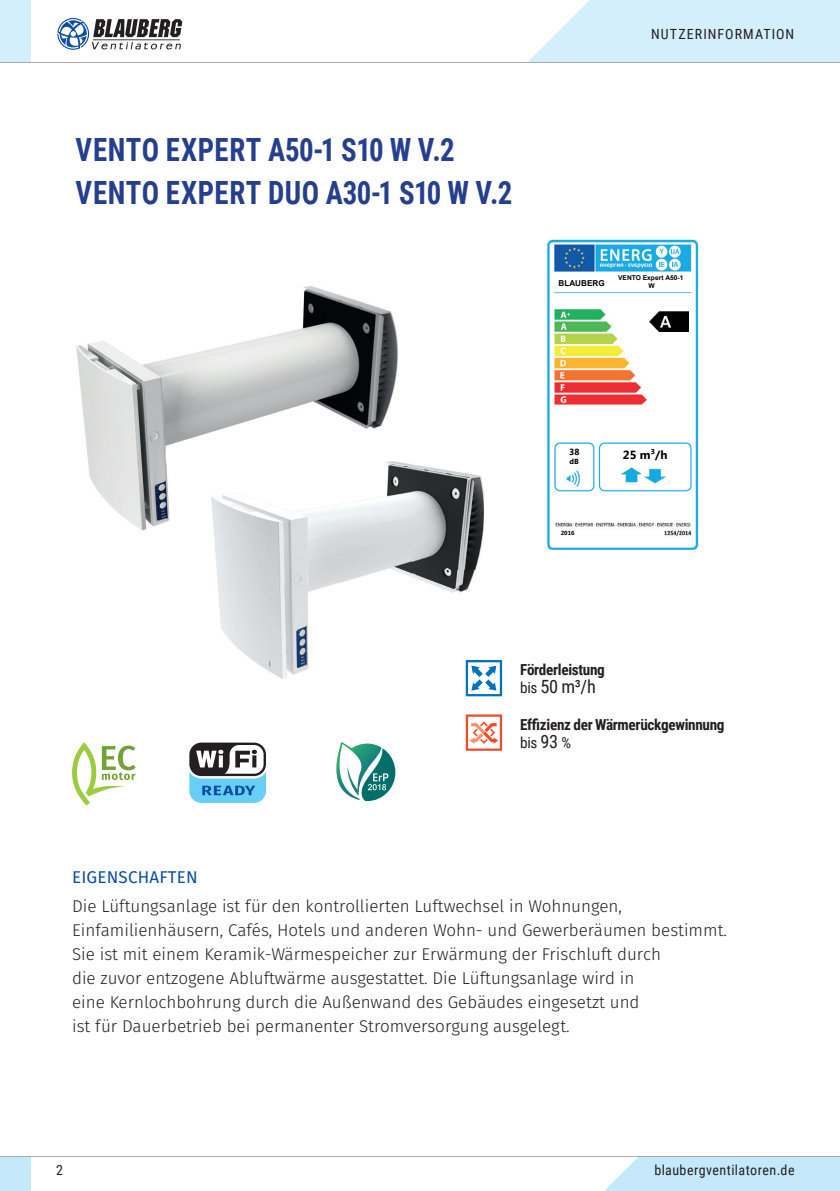
<style>
.page{position:relative;width:840px;height:1191px;background:#fff}
.page>*{position:absolute;margin:0;border:0;box-sizing:border-box;transform-origin:0 0}
.t1{font:700 32px/42.2px "Roboto Condensed";letter-spacing:.02em;color:#253f8e;scale:.9 1}
.t2{font:18.2px "Roboto Condensed";color:#231f20}
.t3{font:300 17px/24px "Fira Sans";color:#231f20}
.t4{font:17px "Fira Sans";letter-spacing:.01em;color:#0d4da1}
.t5{font:700 15.2px/18.2px "Roboto Condensed";letter-spacing:-.02em;color:#231f20}
.t6{font:14px "Roboto Condensed";letter-spacing:.035em;color:#231f20}
.t7{font:14px "Roboto Condensed";letter-spacing:.075em;color:#231f20}
.t8{font:700 11.8px "Segoe UI";color:#000001}
.t9{font:700 8.8px "Segoe UI";color:#000001}
.t10{font:700 8.2px "Arial";color:#000001}
.t11{font:700 7.4px "Segoe UI";color:#000001}
.t12{font:700 6.6px/8px "Arial";color:#000001;text-align:center}
.t13{font:700 6px "Segoe UI";color:#000001}
.s1{font-size:15.2px}
.s2{font-weight:400}
.s3{font-weight:400;font-size:18.2px}
</style>
<div class="page">
<svg style="left:604px;top:1157px;width:235px;height:34px;background:#c9eafa"></svg>
<div style="left:0;top:1156px;width:31px;height:35px;background:#c5e9fa"></div>
<hr style="left:0;top:1156px;width:839px;height:1px;background:#a8a9ad">
<div style="left:0;top:0;width:31px;height:62px;background:#d3effb"></div>
<svg style="left:57px;top:18px;width:125px;height:32px"></svg>
<hr style="left:0;top:62px;width:839px;height:1px;background:#a8a9ad">
<svg style="left:528px;top:0;width:311px;height:62px;background:#d7f0fb"></svg>
<img style="left:547px;top:239px;width:152px;height:311px">
<div style="left:557px;top:530px;width:20px;height:6px;background:#fff"></div>
<img style="left:649px;top:312px;width:39px;height:19px">
<svg style="left:465px;top:714px;width:37px;height:36px"></svg>
<img style="left:411px;top:464px;width:72px;height:106px">
<img style="left:218px;top:570px;width:257px;height:108px">
<svg style="left:465px;top:660px;width:37px;height:36px"></svg>
<img style="left:76px;top:286px;width:322px;height:245px">
<img style="left:211px;top:462px;width:200px;height:121px">
<div style="left:189px;top:742px;width:77px;height:34px;background:#231f20;border-radius:12px"></div>
<svg style="left:189px;top:745px;width:77px;height:58px"></svg>
<svg style="left:72px;top:742px;width:63px;height:63px"></svg>
<svg style="left:336px;top:742px;width:59px;height:59px"></svg>
<h1 class="t1" style="left:76px;top:128px;width:486px">VENTO EXPERT A50-1 S10 W V.2<br>VENTO EXPERT DUO A30-1 S10 W V.2</h1>
<p class="t7" style="left:650px;top:24px;width:145px">NUTZERINFORMATION</p>
<p class="t10" style="left:558px;top:277px;width:48px">BLAUBERG</p>
<p class="t12" style="left:617px;top:274px;width:67px">VENTO Expert A50-1<br>W</p>
<p class="t9" style="left:569px;top:445px;width:12px">38</p>
<p class="t11" style="left:569px;top:456px;width:11px">dB</p>
<p class="t13" style="left:560px;top:528px;width:15px">2016</p>
<p class="t8" style="left:622px;top:446px;width:46px">25 m³/h</p>
<p class="t5" style="left:520px;top:660px;width:86px">Förderleistung</p>
<p class="t2" style="left:520px;top:674px;width:77px"><span class="s1">bis</span> 50 m³/h</p>
<p class="t5" style="left:520px;top:714px;width:206px">Effizienz der Wärmerückgewinnung <span class="s2">bis</span> <span class="s3">93</span> <span class="s2">%</span></p>
<p class="t4" style="left:72px;top:865px;width:127px">EIGENSCHAFTEN</p>
<p class="t3" style="left:72px;top:895px;width:656px">Die Lüftungsanlage ist für den kontrollierten Luftwechsel in Wohnungen, Einfamilienhäusern, Cafés, Hotels und anderen Wohn- und Gewerberäumen bestimmt.<br>Sie ist mit einem Keramik-Wärmespeicher zur Erwärmung der Frischluft durch<br>die zuvor entzogene Abluftwärme ausgestattet. Die Lüftungsanlage wird in<br>eine Kernlochbohrung durch die Außenwand des Gebäudes eingesetzt und<br>ist für Dauerbetrieb bei permanenter Stromversorgung ausgelegt.</p>
<p class="t6" style="left:56px;top:1159px;width:8px">2</p>
<p class="t6" style="left:654px;top:1159px;width:142px">blaubergventilatoren.de</p>
</div>
